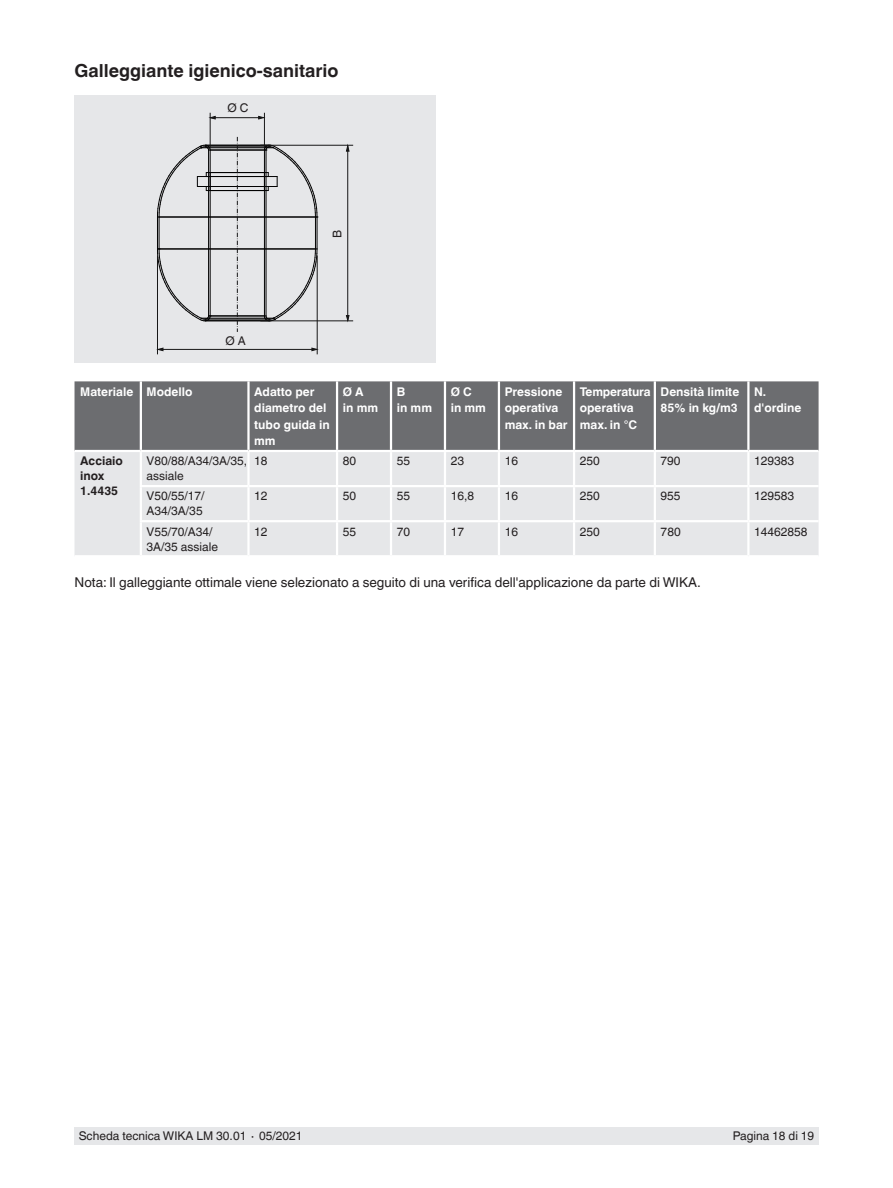
<style>
.page{position:relative;width:893px;height:1188px;background:#fff}
.page>*{position:absolute;margin:0;border:0;box-sizing:border-box;transform-origin:0 0}
.t1{font:700 18px "Helvetica World";color:#231f20}
.t2{font:13.5px "Helvetica World";color:#231f20}
.t3{font:12px/15px "Helvetica World";color:#231f20}
.t4{font:700 12px/16.5px "Helvetica World";color:#fff}
.t5{font:700 12px/15px "Helvetica World";color:#231f20}
</style>
<div class="page">
<div style="left:74px;top:1128px;width:745px;height:17px;background:#e6e7e9"></div>
<div style="left:75px;top:95px;width:361px;height:267px;background:#e6e7e9"></div>
<div style="left:75px;top:381px;width:744px;height:69px;background:#6c6d70"></div>
<div style="left:75px;top:452px;width:744px;height:103px;background:#e6e7e9"></div>
<hr style="left:140px;top:381px;width:2px;height:69px;background:#fff">
<hr style="left:247px;top:381px;width:3px;height:69px;background:#fff">
<hr style="left:336px;top:381px;width:2px;height:69px;background:#fff">
<hr style="left:390px;top:381px;width:2px;height:69px;background:#fff">
<hr style="left:444px;top:381px;width:2px;height:69px;background:#fff">
<hr style="left:498px;top:381px;width:2px;height:69px;background:#fff">
<hr style="left:573px;top:381px;width:2px;height:69px;background:#fff">
<hr style="left:654px;top:381px;width:2px;height:69px;background:#fff">
<hr style="left:747px;top:381px;width:2px;height:69px;background:#fff">
<hr style="left:247px;top:452px;width:3px;height:33px;background:#fff">
<hr style="left:336px;top:452px;width:2px;height:33px;background:#fff">
<hr style="left:390px;top:452px;width:2px;height:33px;background:#fff">
<hr style="left:444px;top:452px;width:2px;height:33px;background:#fff">
<hr style="left:498px;top:452px;width:2px;height:33px;background:#fff">
<hr style="left:654px;top:452px;width:2px;height:33px;background:#fff">
<hr style="left:573px;top:452px;width:2px;height:33px;background:#fff">
<hr style="left:747px;top:452px;width:2px;height:33px;background:#fff">
<hr style="left:140px;top:485px;width:108px;height:2px;background:#fff">
<hr style="left:248px;top:485px;width:89px;height:2px;background:#fff">
<hr style="left:247px;top:487px;width:3px;height:33px;background:#fff">
<hr style="left:337px;top:485px;width:54px;height:2px;background:#fff">
<hr style="left:336px;top:487px;width:2px;height:33px;background:#fff">
<hr style="left:391px;top:485px;width:54px;height:2px;background:#fff">
<hr style="left:390px;top:487px;width:2px;height:33px;background:#fff">
<hr style="left:445px;top:485px;width:54px;height:2px;background:#fff">
<hr style="left:444px;top:487px;width:2px;height:33px;background:#fff">
<hr style="left:655px;top:485px;width:93px;height:2px;background:#fff">
<hr style="left:654px;top:487px;width:2px;height:33px;background:#fff">
<hr style="left:499px;top:485px;width:75px;height:2px;background:#fff">
<hr style="left:498px;top:487px;width:2px;height:33px;background:#fff">
<hr style="left:748px;top:485px;width:71px;height:2px;background:#fff">
<hr style="left:747px;top:487px;width:2px;height:33px;background:#fff">
<hr style="left:574px;top:485px;width:81px;height:2px;background:#fff">
<hr style="left:573px;top:487px;width:2px;height:33px;background:#fff">
<hr style="left:248px;top:520px;width:89px;height:2px;background:#fff">
<hr style="left:247px;top:522px;width:3px;height:33px;background:#fff">
<hr style="left:337px;top:520px;width:54px;height:2px;background:#fff">
<hr style="left:336px;top:522px;width:2px;height:33px;background:#fff">
<hr style="left:391px;top:520px;width:54px;height:2px;background:#fff">
<hr style="left:390px;top:522px;width:2px;height:33px;background:#fff">
<hr style="left:655px;top:520px;width:93px;height:2px;background:#fff">
<hr style="left:654px;top:522px;width:2px;height:33px;background:#fff">
<hr style="left:445px;top:520px;width:54px;height:2px;background:#fff">
<hr style="left:444px;top:522px;width:2px;height:33px;background:#fff">
<hr style="left:748px;top:520px;width:71px;height:2px;background:#fff">
<hr style="left:747px;top:522px;width:2px;height:33px;background:#fff">
<hr style="left:499px;top:520px;width:75px;height:2px;background:#fff">
<hr style="left:498px;top:522px;width:2px;height:33px;background:#fff">
<hr style="left:574px;top:520px;width:81px;height:2px;background:#fff">
<hr style="left:573px;top:522px;width:2px;height:33px;background:#fff">
<hr style="left:140px;top:520px;width:108px;height:2px;background:#fff">
<hr style="left:140px;top:452px;width:2px;height:33px;background:#fff">
<hr style="left:140px;top:487px;width:2px;height:33px;background:#fff">
<hr style="left:140px;top:522px;width:2px;height:33px;background:#fff">
<hr style="left:210px;top:150px;width:1px;height:166px;background:#020202">
<hr style="left:264px;top:150px;width:1px;height:166px;background:#020202">
<hr style="left:317px;top:217px;width:1px;height:32px;background:#020202">
<hr style="left:157px;top:217px;width:1px;height:32px;background:#020202">
<hr style="left:205px;top:320px;width:65px;height:1px;background:#020202">
<hr style="left:157px;top:217px;width:160px;height:1px;background:#020202">
<hr style="left:205px;top:145px;width:64px;height:1px;background:#020202">
<hr style="left:159px;top:217px;width:1px;height:32px;background:#020202">
<hr style="left:315px;top:217px;width:1px;height:32px;background:#020202">
<hr style="left:266px;top:150px;width:1px;height:166px;background:#020202">
<hr style="left:208px;top:150px;width:1px;height:166px;background:#020202">
<svg style="left:157px;top:249px;width:54px;height:72px"></svg>
<svg style="left:264px;top:249px;width:54px;height:72px"></svg>
<hr style="left:205px;top:319px;width:65px;height:1px;background:#020202">
<hr style="left:201px;top:318px;width:73px;height:1px;background:#020202">
<hr style="left:159px;top:249px;width:156px;height:1px;background:#020202">
<hr style="left:201px;top:147px;width:73px;height:1px;background:#020202">
<hr style="left:205px;top:146px;width:65px;height:1px;background:#020202">
<hr style="left:209px;top:150px;width:57px;height:1px;background:#020202">
<hr style="left:209px;top:316px;width:57px;height:1px;background:#020202">
<hr style="left:197px;top:186px;width:80px;height:1px;background:#020202">
<hr style="left:206px;top:176px;width:62px;height:1px;background:#020202">
<hr style="left:210px;top:172px;width:54px;height:1px;background:#020202">
<hr style="left:210px;top:190px;width:54px;height:1px;background:#020202">
<svg style="left:237px;top:137px;width:1px;height:195px"></svg>
<hr style="left:317px;top:255px;width:1px;height:99px;background:#171717">
<hr style="left:157px;top:255px;width:1px;height:99px;background:#171717">
<hr style="left:260px;top:145px;width:93px;height:1px;background:#171717">
<hr style="left:260px;top:321px;width:93px;height:1px;background:#171717">
<hr style="left:211px;top:117px;width:49px;height:1px;background:#171717">
<svg style="left:157px;top:113px;width:59px;height:104px"></svg>
<svg style="left:258px;top:113px;width:60px;height:105px"></svg>
<hr style="left:158px;top:349px;width:158px;height:1px;background:#171717">
<hr style="left:347px;top:145px;width:1px;height:176px;background:#171717">
<h1 class="t1" style="left:75px;top:60px;width:266px">Galleggiante igienico-sanitario</h1>
<p class="t3" style="left:228px;top:100px;width:22px">Ø C</p>
<p class="t3" style="left:225px;top:333px;width:22px">Ø A</p>
<p class="t3" style="left:330px;top:238px;width:10px;rotate:-90deg">B</p>
<p class="t4" style="left:80px;top:383px;width:114px">Materiale Modello</p>
<p class="t4" style="left:254px;top:383px;width:77px">Adatto per diametro del tubo guida in mm</p>
<p class="t4" style="left:343px;top:383px;width:37px">Ø A<br>in mm</p>
<p class="t4" style="left:397px;top:383px;width:37px">B<br>in mm</p>
<p class="t4" style="left:451px;top:383px;width:37px">Ø C<br>in mm</p>
<p class="t4" style="left:505px;top:383px;width:64px">Pressione operativa max. in bar</p>
<p class="t4" style="left:580px;top:383px;width:72px">Temperatura operativa max. in °C</p>
<p class="t4" style="left:661px;top:383px;width:80px">Densità limite<br>85% in kg/m3</p>
<p class="t4" style="left:754px;top:383px;width:49px">N. d'ordine</p>
<p class="t5" style="left:80px;top:454px;width:44px">Acciaio inox<br>1.4435</p>
<p class="t3" style="left:147px;top:454px;width:102px">V80/88/A34/3A/35, assiale</p>
<p class="t3" style="left:254px;top:454px;width:15px">18</p>
<p class="t3" style="left:343px;top:454px;width:15px">80</p>
<p class="t3" style="left:397px;top:454px;width:15px">55</p>
<p class="t3" style="left:451px;top:454px;width:15px">23</p>
<p class="t3" style="left:505px;top:454px;width:15px">16</p>
<p class="t3" style="left:580px;top:454px;width:22px">250</p>
<p class="t3" style="left:661px;top:454px;width:22px">790</p>
<p class="t3" style="left:754px;top:454px;width:42px">129383</p>
<p class="t3" style="left:147px;top:489px;width:59px">V50/55/17/<br>A34/3A/35</p>
<p class="t3" style="left:254px;top:489px;width:15px">12</p>
<p class="t3" style="left:343px;top:489px;width:15px">50</p>
<p class="t3" style="left:397px;top:489px;width:15px">55</p>
<p class="t3" style="left:451px;top:489px;width:25px">16,8</p>
<p class="t3" style="left:505px;top:489px;width:15px">16</p>
<p class="t3" style="left:580px;top:489px;width:22px">250</p>
<p class="t3" style="left:661px;top:489px;width:22px">955</p>
<p class="t3" style="left:754px;top:489px;width:42px">129583</p>
<p class="t3" style="left:147px;top:524px;width:73px">V55/70/A34/<br>3A/35 assiale</p>
<p class="t3" style="left:254px;top:524px;width:15px">12</p>
<p class="t3" style="left:343px;top:524px;width:15px">55</p>
<p class="t3" style="left:397px;top:524px;width:15px">70</p>
<p class="t3" style="left:451px;top:524px;width:15px">17</p>
<p class="t3" style="left:505px;top:524px;width:15px">16</p>
<p class="t3" style="left:580px;top:524px;width:22px">250</p>
<p class="t3" style="left:661px;top:524px;width:22px">780</p>
<p class="t3" style="left:754px;top:524px;width:55px">14462858</p>
<p class="t2" style="left:75px;top:574px;width:628px">Nota: Il galleggiante ottimale viene selezionato a seguito di una verifica dell'applicazione da parte di WIKA.</p>
<p class="t3" style="left:79px;top:1129px;width:225px">Scheda tecnica WIKA LM 30.01 ∙ 05/2021</p>
<p class="t3" style="left:733px;top:1129px;width:83px">Pagina 18 di 19</p>
</div>
